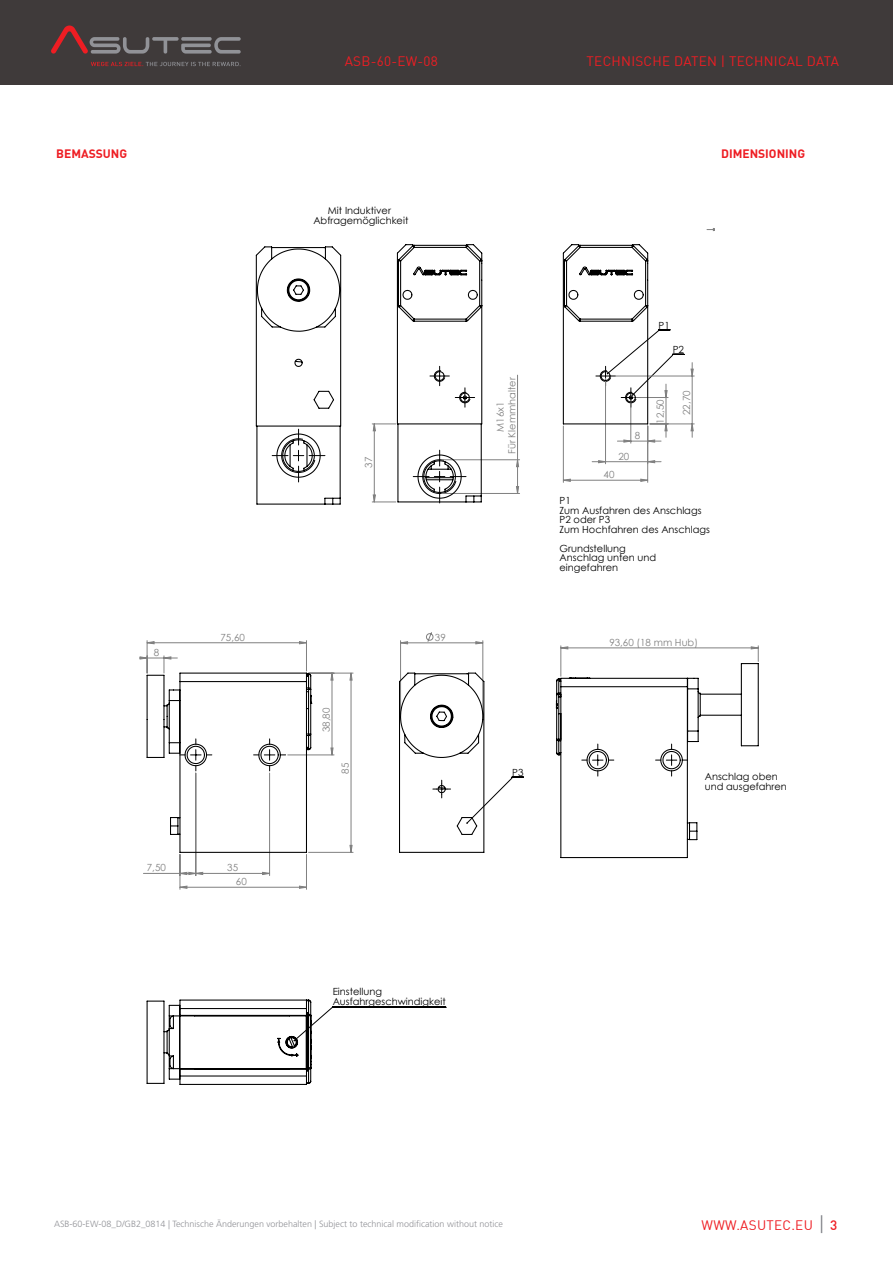
<style>
.page{position:relative;width:893px;height:1263px;background:#fff}
.page>*{position:absolute;margin:0;border:0;box-sizing:border-box;transform-origin:0 0}
.t1{font:13.5px "DIN";letter-spacing:.02em;color:#ee1d23}
.t2{font:500 13.5px "DIN";color:#ee1d23}
.t3{font:700 12px "DIN";color:#ee1d23}
.t4{font:9.9px/9.6px "Century Gothic";color:#000}
.t5{font:9.9px/11.6px "Century Gothic";color:#808080;text-align:center}
.t6{font:300 9px "Frutiger LT";color:#919297}
</style>
<div class="page">
<div style="left:0;top:0;width:893px;height:85px;background:#3f3a3a"></div>
<svg style="left:51px;top:26px;width:190px;height:28px"></svg>
<svg style="left:91px;top:62px;width:149px;height:4px"></svg>
<svg style="left:821px;top:1215px;width:1px;height:18px"></svg>
<hr style="left:207px;top:192px;width:508px;height:1px;background:#c0c0c0">
<hr style="left:892px;top:192px;width:1px;height:389px;background:#c0c0c0">
<hr style="left:207px;top:192px;width:1px;height:389px;background:#c0c0c0">
<hr style="left:879px;top:212px;width:1px;height:31px;background:#808080">
<hr style="left:769px;top:345px;width:1px;height:102px;background:#808080">
<hr style="left:843px;top:345px;width:1px;height:102px;background:#808080">
<hr style="left:753px;top:426px;width:1px;height:35px;background:#808080">
<hr style="left:879px;top:426px;width:1px;height:35px;background:#808080">
<hr style="left:892px;top:212px;width:1px;height:74px;background:#808080">
<hr style="left:892px;top:245px;width:1px;height:179px;background:#808080">
<hr style="left:442px;top:459px;width:78px;height:1px;background:#808080">
<hr style="left:442px;top:493px;width:78px;height:1px;background:#808080">
<svg style="left:562px;top:192px;width:153px;height:290px"></svg>
<svg style="left:255px;top:244px;width:264px;height:261px"></svg>
<hr style="left:433px;top:1190px;width:379px;height:1px;background:#000">
<hr style="left:433px;top:1181px;width:115px;height:1px;background:#000">
<hr style="left:433px;top:1172px;width:115px;height:1px;background:#000">
<hr style="left:433px;top:1163px;width:115px;height:1px;background:#000">
<hr style="left:548px;top:1163px;width:264px;height:1px;background:#000">
<hr style="left:139px;top:1199px;width:673px;height:1px;background:#c0c0c0">
<hr style="left:139px;top:596px;width:673px;height:1px;background:#c0c0c0">
<hr style="left:139px;top:1188px;width:294px;height:1px;background:#c0c0c0">
<hr style="left:838px;top:596px;width:1px;height:507px;background:#c0c0c0">
<hr style="left:827px;top:596px;width:1px;height:507px;background:#c0c0c0">
<svg style="left:679px;top:596px;width:14px;height:1px"></svg>
<svg style="left:139px;top:596px;width:540px;height:210px"></svg>
<svg style="left:139px;top:632px;width:346px;height:453px"></svg>
<svg style="left:555px;top:646px;width:204px;height:213px"></svg>
<div style="left:408px;top:1020px;width:413px;height:141px;background:#fff"></div>
<h1 class="t1" style="left:345px;top:53px;width:95px">ASB-60-EW-08</h1>
<h1 class="t1" style="left:587px;top:53px;width:254px">TECHNISCHE DATEN | TECHNICAL DATA</h1>
<p class="t3" style="left:56px;top:146px;width:72px">BEMASSUNG</p>
<p class="t3" style="left:721px;top:146px;width:85px">DIMENSIONING</p>
<p class="t5" style="left:154px;top:646px;width:7px">8</p>
<p class="t5" style="left:220px;top:631px;width:26px">75,60</p>
<p class="t5" style="left:147px;top:862px;width:21px">7,50</p>
<p class="t5" style="left:227px;top:862px;width:12px">35</p>
<p class="t5" style="left:236px;top:875px;width:12px">60</p>
<p class="t4" style="left:313px;top:205px;width:96px;text-align:center">Mit Induktiver<br>Abfragemöglichkeit</p>
<p class="t5" style="left:363px;top:468px;width:12px;rotate:-90deg">37</p>
<p class="t5" style="left:320px;top:732px;width:26px;rotate:-90deg">38,80</p>
<p class="t5" style="left:339px;top:774px;width:12px;rotate:-90deg">85</p>
<p class="t5" style="left:435px;top:631px;width:12px">39</p>
<p class="t5" style="left:494px;top:454px;width:78px;rotate:-90deg">M16x1<br>Für Klemmhalter</p>
<p class="t4" style="left:659px;top:320px;width:13px">P1</p>
<p class="t5" style="left:635px;top:429px;width:7px">8</p>
<p class="t5" style="left:618px;top:450px;width:12px">20</p>
<p class="t5" style="left:604px;top:469px;width:12px">40</p>
<p class="t4" style="left:673px;top:344px;width:13px">P2</p>
<p class="t5" style="left:654px;top:424px;width:26px;rotate:-90deg">12,50</p>
<p class="t5" style="left:680px;top:415px;width:26px;rotate:-90deg">22,70</p>
<p class="t4" style="left:560px;top:496px;width:152px">P1<br>Zum Ausfahren des Anschlags<br>P2 oder P3<br>Zum Hochfahren des Anschlags</p>
<p class="t4" style="left:560px;top:543px;width:98px">Grundstellung<br>Anschlag unten und eingefahren</p>
<p class="t5" style="left:609px;top:636px;width:90px">93,60 (18 mm Hub)</p>
<p class="t4" style="left:512px;top:767px;width:13px">P3</p>
<p class="t4" style="left:705px;top:771px;width:84px">Anschlag oben und ausgefahren</p>
<p class="t4" style="left:333px;top:987px;width:115px">Einstellung<br>Ausfahrgeschwindigkeit</p>
<p class="t6" style="left:54px;top:1219px;width:451px">ASB-60-EW-08_D/GB2_0814 | Technische Änderungen vorbehalten | Subject to technical modification without notice</p>
<h1 class="t1" style="left:702px;top:1217px;width:113px">WWW.ASUTEC.EU</h1>
<h1 class="t2" style="left:830px;top:1216px;width:9px">3</h1>
</div>
